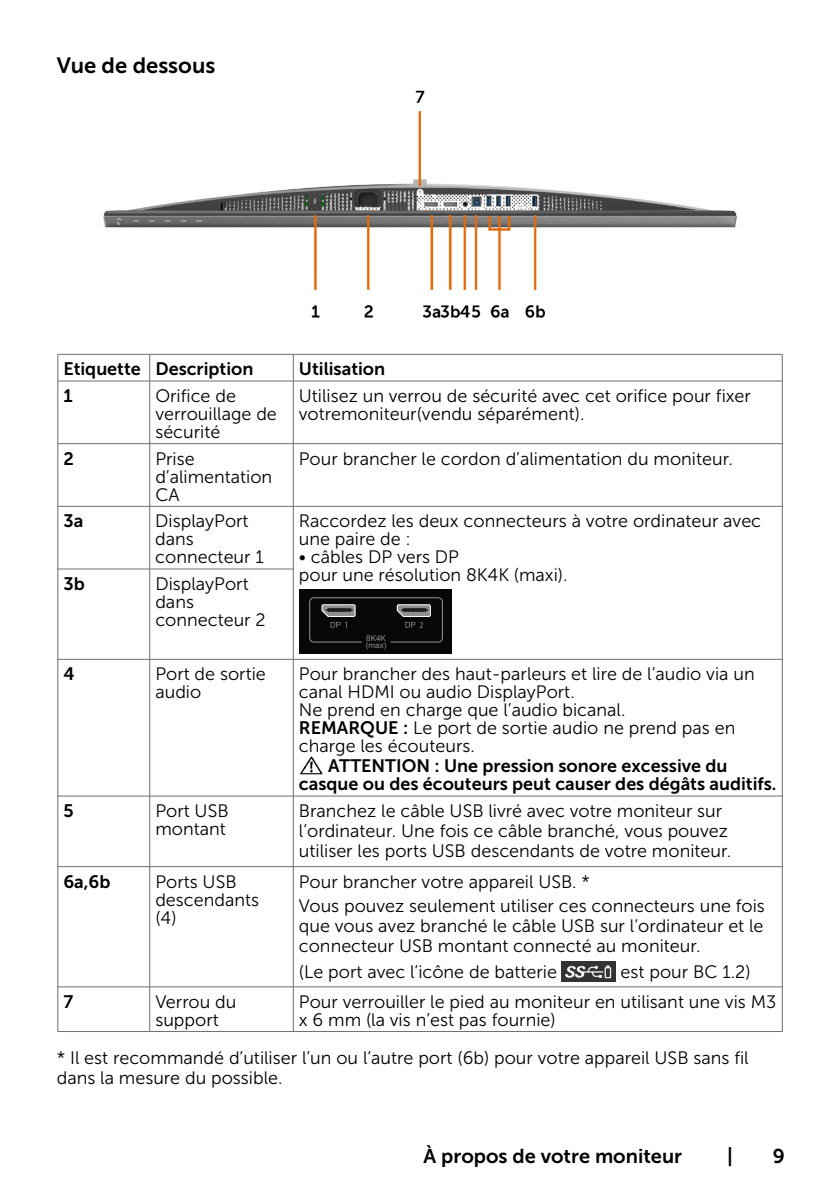
<style>
.page{position:relative;width:840px;height:1191px;background:#fff}
.page>*{position:absolute;margin:0;border:0;box-sizing:border-box;transform-origin:0 0}
.t1{font:22px "Museo Sans For Dell 700";color:#000}
.t2{font:20px "Museo Sans For Dell 700";color:#000}
.t3{font:18px/18px "Museo Sans For Dell 300";color:#000}
.t4{font:18px/18px "Museo Sans For Dell 700";color:#000}
.t5{font:8px/6.6px "Arial";color:#8e9090}
.s1{font-family:"Museo Sans For Dell 700"}
</style>
<div class="page">
<img style="left:103px;top:90px;width:634px;height:228px">
<hr style="left:57px;top:381px;width:93px;height:1px;background:#6d6e71">
<hr style="left:57px;top:381px;width:1px;height:62px;background:#6d6e71">
<hr style="left:149px;top:381px;width:144px;height:1px;background:#6d6e71">
<hr style="left:149px;top:381px;width:1px;height:62px;background:#6d6e71">
<hr style="left:293px;top:381px;width:489px;height:1px;background:#6d6e71">
<hr style="left:293px;top:381px;width:1px;height:62px;background:#6d6e71">
<hr style="left:781px;top:381px;width:1px;height:62px;background:#6d6e71">
<hr style="left:57px;top:443px;width:93px;height:1px;background:#6d6e71">
<hr style="left:149px;top:443px;width:144px;height:1px;background:#6d6e71">
<hr style="left:293px;top:443px;width:489px;height:1px;background:#6d6e71">
<hr style="left:57px;top:354px;width:93px;height:1px;background:#6d6e71">
<svg style="left:57px;top:355px;width:1px;height:26px"></svg>
<hr style="left:150px;top:354px;width:143px;height:1px;background:#6d6e71">
<svg style="left:149px;top:355px;width:1px;height:26px"></svg>
<hr style="left:293px;top:354px;width:489px;height:1px;background:#6d6e71">
<svg style="left:293px;top:355px;width:1px;height:26px"></svg>
<svg style="left:781px;top:355px;width:1px;height:26px"></svg>
<hr style="left:57px;top:443px;width:1px;height:63px;background:#6d6e71">
<hr style="left:149px;top:444px;width:1px;height:62px;background:#6d6e71">
<hr style="left:293px;top:444px;width:1px;height:62px;background:#6d6e71">
<hr style="left:781px;top:443px;width:1px;height:63px;background:#6d6e71">
<hr style="left:57px;top:506px;width:1px;height:63px;background:#6d6e71">
<hr style="left:149px;top:507px;width:1px;height:61px;background:#6d6e71">
<hr style="left:293px;top:507px;width:1px;height:62px;background:#6d6e71">
<hr style="left:781px;top:506px;width:1px;height:63px;background:#6d6e71">
<hr style="left:57px;top:569px;width:1px;height:90px;background:#6d6e71">
<hr style="left:149px;top:569px;width:1px;height:90px;background:#6d6e71">
<hr style="left:293px;top:569px;width:1px;height:90px;background:#6d6e71">
<hr style="left:781px;top:569px;width:1px;height:90px;background:#6d6e71">
<hr style="left:57px;top:659px;width:1px;height:137px;background:#6d6e71">
<hr style="left:57px;top:796px;width:1px;height:70px;background:#6d6e71">
<hr style="left:57px;top:866px;width:1px;height:120px;background:#6d6e71">
<hr style="left:57px;top:506px;width:93px;height:1px;background:#6d6e71">
<hr style="left:149px;top:506px;width:144px;height:1px;background:#6d6e71">
<hr style="left:57px;top:568px;width:93px;height:1px;background:#6d6e71">
<hr style="left:149px;top:568px;width:144px;height:1px;background:#6d6e71">
<hr style="left:57px;top:659px;width:93px;height:1px;background:#6d6e71">
<hr style="left:57px;top:795px;width:93px;height:1px;background:#6d6e71">
<hr style="left:57px;top:866px;width:93px;height:1px;background:#6d6e71">
<hr style="left:57px;top:986px;width:93px;height:1px;background:#6d6e71">
<hr style="left:57px;top:986px;width:1px;height:45px;background:#6d6e71">
<hr style="left:293px;top:506px;width:489px;height:1px;background:#6d6e71">
<hr style="left:57px;top:1031px;width:93px;height:1px;background:#6d6e71">
<hr style="left:149px;top:659px;width:144px;height:1px;background:#6d6e71">
<hr style="left:149px;top:659px;width:1px;height:136px;background:#6d6e71">
<hr style="left:293px;top:659px;width:489px;height:1px;background:#6d6e71">
<hr style="left:293px;top:659px;width:1px;height:136px;background:#6d6e71">
<hr style="left:781px;top:659px;width:1px;height:137px;background:#6d6e71">
<hr style="left:149px;top:795px;width:144px;height:1px;background:#6d6e71">
<hr style="left:149px;top:796px;width:1px;height:70px;background:#6d6e71">
<hr style="left:293px;top:795px;width:489px;height:1px;background:#6d6e71">
<hr style="left:293px;top:796px;width:1px;height:70px;background:#6d6e71">
<hr style="left:781px;top:796px;width:1px;height:70px;background:#6d6e71">
<hr style="left:149px;top:866px;width:144px;height:1px;background:#6d6e71">
<hr style="left:149px;top:867px;width:1px;height:119px;background:#6d6e71">
<hr style="left:293px;top:866px;width:489px;height:1px;background:#6d6e71">
<hr style="left:293px;top:867px;width:1px;height:119px;background:#6d6e71">
<hr style="left:781px;top:866px;width:1px;height:120px;background:#6d6e71">
<hr style="left:149px;top:986px;width:144px;height:1px;background:#6d6e71">
<hr style="left:149px;top:987px;width:1px;height:44px;background:#6d6e71">
<hr style="left:293px;top:986px;width:489px;height:1px;background:#6d6e71">
<hr style="left:293px;top:987px;width:1px;height:44px;background:#6d6e71">
<hr style="left:781px;top:986px;width:1px;height:45px;background:#6d6e71">
<hr style="left:150px;top:1031px;width:143px;height:1px;background:#6d6e71">
<hr style="left:293px;top:1031px;width:489px;height:1px;background:#6d6e71">
<div style="left:299px;top:589px;width:152px;height:65px;background:#080705"></div>
<svg style="left:309px;top:597px;width:133px;height:45px"></svg>
<img style="left:299px;top:756px;width:24px;height:19px">
<img style="left:561px;top:961px;width:54px;height:21px">
<p class="t1" style="left:57px;top:53px;width:160px">Vue de dessous</p>
<p class="t4" style="left:63px;top:360px;width:191px">Etiquette Description</p>
<p class="t4" style="left:299px;top:360px;width:88px">Utilisation</p>
<p class="t4" style="left:63px;top:387px;width:11px">1</p>
<p class="t3" style="left:155px;top:387px;width:123px">Orifice de verrouillage de sécurité</p>
<p class="t3" style="left:299px;top:387px;width:453px">Utilisez un verrou de sécurité avec cet orifice pour fixer votremoniteur(vendu séparément).</p>
<p class="t4" style="left:63px;top:449px;width:12px">2</p>
<p class="t3" style="left:155px;top:449px;width:118px">Prise d’alimentation<br>CA</p>
<p class="t3" style="left:299px;top:449px;width:435px">Pour brancher le cordon d’alimentation du moniteur.</p>
<p class="t4" style="left:63px;top:512px;width:21px">3a</p>
<p class="t3" style="left:155px;top:512px;width:110px">DisplayPort dans connecteur 1</p>
<p class="t3" style="left:299px;top:512px;width:463px">Raccordez les deux connecteurs à votre ordinateur avec une paire de :</p>
<p class="t3" style="left:299px;top:548px;width:270px">• câbles DP vers DP<br>pour une résolution 8K4K (maxi).</p>
<p class="t4" style="left:63px;top:574px;width:23px">3b</p>
<p class="t3" style="left:155px;top:575px;width:112px">DisplayPort dans connecteur 2</p>
<p class="t5" style="left:365px;top:635px;width:22px">8K4K (max)</p>
<p class="t4" style="left:63px;top:665px;width:13px">4</p>
<p class="t3" style="left:155px;top:665px;width:112px">Port de sortie audio</p>
<p class="t3" style="left:299px;top:665px;width:457px">Pour brancher des haut-parleurs et lire de l’audio via un canal HDMI ou audio DisplayPort.<br>Ne prend en charge que l’audio bicanal.<br><span class="s1">REMARQUE :</span> Le port de sortie audio ne prend pas en charge les écouteurs.</p>
<p class="t4" style="left:299px;top:757px;width:479px;text-indent:29px">ATTENTION : Une pression sonore excessive du casque ou des écouteurs peut causer des dégâts auditifs.</p>
<p class="t4" style="left:63px;top:801px;width:12px">5</p>
<p class="t3" style="left:155px;top:802px;width:75px">Port USB montant</p>
<p class="t3" style="left:299px;top:801px;width:433px;line-height:20px">Branchez le câble USB livré avec votre moniteur sur l’ordinateur. Une fois ce câble branché, vous pouvez utiliser les ports USB descendants de votre moniteur.</p>
<p class="t4" style="left:63px;top:872px;width:48px">6a,6b</p>
<p class="t3" style="left:155px;top:872px;width:105px">Ports USB descendants (4)</p>
<p class="t3" style="left:299px;top:869px;width:467px;line-height:24.6px">Pour brancher votre appareil USB. *<br>Vous pouvez seulement utiliser ces connecteurs une fois</p>
<p class="t3" style="left:299px;top:916px;width:466px;line-height:20px">que vous avez branché le câble USB sur l’ordinateur et le connecteur USB montant connecté au moniteur.</p>
<p class="t3" style="left:299px;top:963px;width:259px">(Le port avec l’icône de batterie</p>
<p class="t3" style="left:620px;top:963px;width:131px">est pour BC 1.2)</p>
<p class="t4" style="left:63px;top:992px;width:11px">7</p>
<p class="t3" style="left:155px;top:992px;width:83px">Verrou du support</p>
<p class="t3" style="left:299px;top:992px;width:478px">Pour verrouiller le pied au moniteur en utilisant une vis M3 x 6 mm (la vis n’est pas fournie)</p>
<p class="t3" style="left:57px;top:1047px;width:693px;line-height:20px">* Il est recommandé d’utiliser l’un ou l’autre port (6b) pour votre appareil USB sans fil dans la mesure du possible.</p>
<p class="t2" style="left:423px;top:1144px;width:260px">À propos de votre moniteur</p>
<p class="t2" style="left:726px;top:1144px;width:7px">|</p>
<p class="t2" style="left:772px;top:1144px;width:14px">9</p>
</div>
